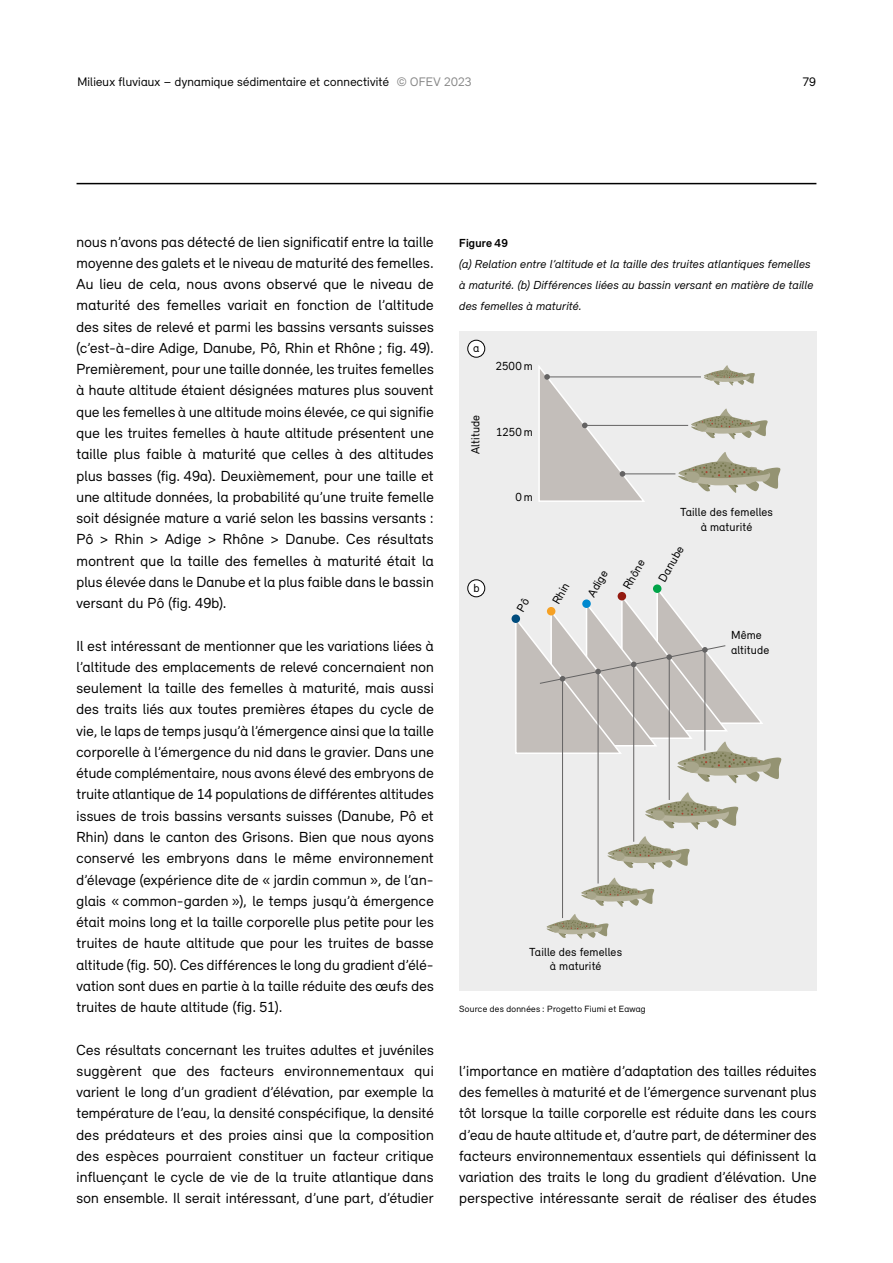
<style>
.page{position:relative;width:893px;height:1263px;background:#fff}
.page>*{position:absolute;margin:0;border:0;box-sizing:border-box;transform-origin:0 0}
._07_Grundtext{font:15px/21.3px "Relevant";letter-spacing:.015em;color:#000;text-align:justify}
.t1{font:12.75px "Relevant";letter-spacing:.015em;color:#000}
._08_Legende_Text{font:italic 12px/21.3px "Relevant";letter-spacing:.015em;color:#000}
.t2{font:12px/14.4px "Relevant";letter-spacing:.01em;color:#000;text-align:center}
._08_Legende_Titel{font:700 12px "Relevant";letter-spacing:.02em;color:#000}
._08_Quelle{font:9.3px "Relevant";letter-spacing:.025em;color:#000}
.s1{color:#878787}
</style>
<div class="page">
<hr style="left:77px;top:183px;width:739px;height:1px;background:#000">
<div style="left:459px;top:332px;width:357px;height:659px;background:#ededed"></div>
<svg style="left:678px;top:452px;width:103px;height:41px"></svg>
<hr style="left:562px;top:679px;width:1px;height:239px;background:#646363">
<hr style="left:598px;top:671px;width:1px;height:212px;background:#646363">
<hr style="left:633px;top:664px;width:1px;height:178px;background:#646363">
<hr style="left:622px;top:474px;width:53px;height:1px;background:#646363">
<hr style="left:585px;top:425px;width:103px;height:1px;background:#646363">
<hr style="left:547px;top:377px;width:154px;height:1px;background:#646363">
<svg style="left:538px;top:366px;width:108px;height:136px"></svg>
<hr style="left:669px;top:657px;width:1px;height:143px;background:#646363">
<div style="left:468px;top:340px;width:17px;height:17px;background:#fff;border-radius:50%"></div>
<div style="left:468px;top:340px;width:17px;height:17px;border:1px solid #000;border-radius:50%"></div>
<div style="left:468px;top:580px;width:17px;height:17px;background:#fff;border-radius:50%"></div>
<div style="left:468px;top:580px;width:17px;height:17px;border:1px solid #000;border-radius:50%"></div>
<svg style="left:691px;top:408px;width:77px;height:32px"></svg>
<svg style="left:704px;top:365px;width:51px;height:21px"></svg>
<svg style="left:607px;top:791px;width:131px;height:78px"></svg>
<svg style="left:581px;top:877px;width:73px;height:30px"></svg>
<svg style="left:546px;top:914px;width:63px;height:25px"></svg>
<div style="left:512px;top:614px;width:8px;height:9px;background:#004c7d;border-radius:50%"></div>
<svg style="left:514px;top:584px;width:268px;height:200px"></svg>
<p class="t1" style="left:77px;top:74px;width:396px">Milieux fluviaux – dynamique sédimentaire et connectivité <span class="s1">© OFEV 2023</span></p>
<p class="t1" style="left:802px;top:74px;width:15px">79</p>
<p class="_07_Grundtext" style="left:77px;top:231px;width:359px">nous n’avons pas détecté de lien significatif entre la taille moyenne des galets et le niveau de maturité des femelles.<br>Au lieu de cela, nous avons observé que le niveau de maturité des femelles variait en fonction de l’altitude des sites de relevé et parmi les bassins versants suisses (c’est-à-dire Adige, Danube, Pô, Rhin et Rhône ; fig. 49).<br>Premièrement, pour une taille donnée, les truites femelles à haute altitude étaient désignées matures plus souvent que les femelles à une altitude moins élevée, ce qui signifie que les truites femelles à haute altitude présentent une taille plus faible à maturité que celles à des altitudes plus basses (fig. 49a). Deuxièmement, pour une taille et une altitude données, la probabilité qu’une truite femelle soit désignée mature a varié selon les bassins versants :<br>Pô &gt; Rhin &gt; Adige &gt; Rhône &gt; Danube. Ces résultats montrent que la taille des femelles à maturité était la plus élevée dans le Danube et la plus faible dans le bassin versant du Pô (fig. 49b).</p>
<p class="_07_Grundtext" style="left:77px;top:635px;width:359px">Il est intéressant de mentionner que les variations liées à l’altitude des emplacements de relevé concernaient non seulement la taille des femelles à maturité, mais aussi des traits liés aux toutes premières étapes du cycle de vie, le laps de temps jusqu’à l’émergence ainsi que la taille corporelle à l’émergence du nid dans le gravier. Dans une étude complémentaire, nous avons élevé des embryons de truite atlantique de 14 populations de différentes altitudes issues de trois bassins versants suisses (Danube, Pô et Rhin) dans le canton des Grisons. Bien que nous ayons conservé les embryons dans le même environnement d’élevage (expérience dite de « jardin commun », de l’an&shy;glais « common-garden »), le temps jusqu’à émergence était moins long et la taille corporelle plus petite pour les truites de haute altitude que pour les truites de basse altitude (fig. 50). Ces différences le long du gradient d’élé&shy;vation sont dues en partie à la taille réduite des œufs des truites de haute altitude (fig. 51).</p>
<p class="_07_Grundtext" style="left:77px;top:1039px;width:359px">Ces résultats concernant les truites adultes et juvéniles suggèrent que des facteurs environnementaux qui varient le long d’un gradient d’élévation, par exemple la température de l’eau, la densité conspécifique, la densité des prédateurs et des proies ainsi que la composition des espèces pourraient constituer un facteur critique influençant le cycle de vie de la truite atlantique dans son ensemble. Il serait intéressant, d’une part, d’étudier</p>
<p class="_08_Legende_Titel" style="left:459px;top:235px;width:50px">Figure 49</p>
<p class="_08_Legende_Text" style="left:459px;top:252px;width:356px">(a) Relation entre l’altitude et la taille des truites atlantiques femelles à maturité. (b) Différences liées au bassin versant en matière de taille des femelles à maturité.</p>
<p class="t2" style="left:473px;top:340px;width:8px">a</p>
<p class="t2" style="left:496px;top:359px;width:39px">2500 m</p>
<p class="t2" style="left:468px;top:454px;width:41px;rotate:-90deg">Altitude</p>
<p class="t2" style="left:496px;top:424px;width:38px">1250 m</p>
<p class="t2" style="left:515px;top:490px;width:19px">0m</p>
<p class="t2" style="left:473px;top:580px;width:8px">b</p>
<p class="t2" style="left:549px;top:599px;width:24px;rotate:-60deg">Rhin</p>
<p class="t2" style="left:584px;top:592px;width:30px;rotate:-60deg">Adige</p>
<p class="t2" style="left:619px;top:584px;width:34px;rotate:-60deg">Rhône</p>
<p class="t2" style="left:680px;top:505px;width:94px">Taille des femelles à maturité</p>
<p class="t2" style="left:655px;top:577px;width:41px;rotate:-60deg">Danube</p>
<p class="t2" style="left:731px;top:628px;width:40px;text-align:left">Même altitude</p>
<p class="t2" style="left:529px;top:944px;width:94px">Taille des femelles à maturité</p>
<p class="_08_Quelle" style="left:459px;top:1003px;width:188px">Source des données : Progetto Fiumi et Eawag</p>
<p class="_07_Grundtext" style="left:459px;top:1060px;width:359px">l’importance en matière d’adaptation des tailles réduites des femelles à maturité et de l’émergence survenant plus tôt lorsque la taille corporelle est réduite dans les cours d’eau de haute altitude et, d’autre part, de déterminer des facteurs environnementaux essentiels qui définissent la variation des traits le long du gradient d’élévation. Une perspective intéressante serait de réaliser des études</p>
</div>
